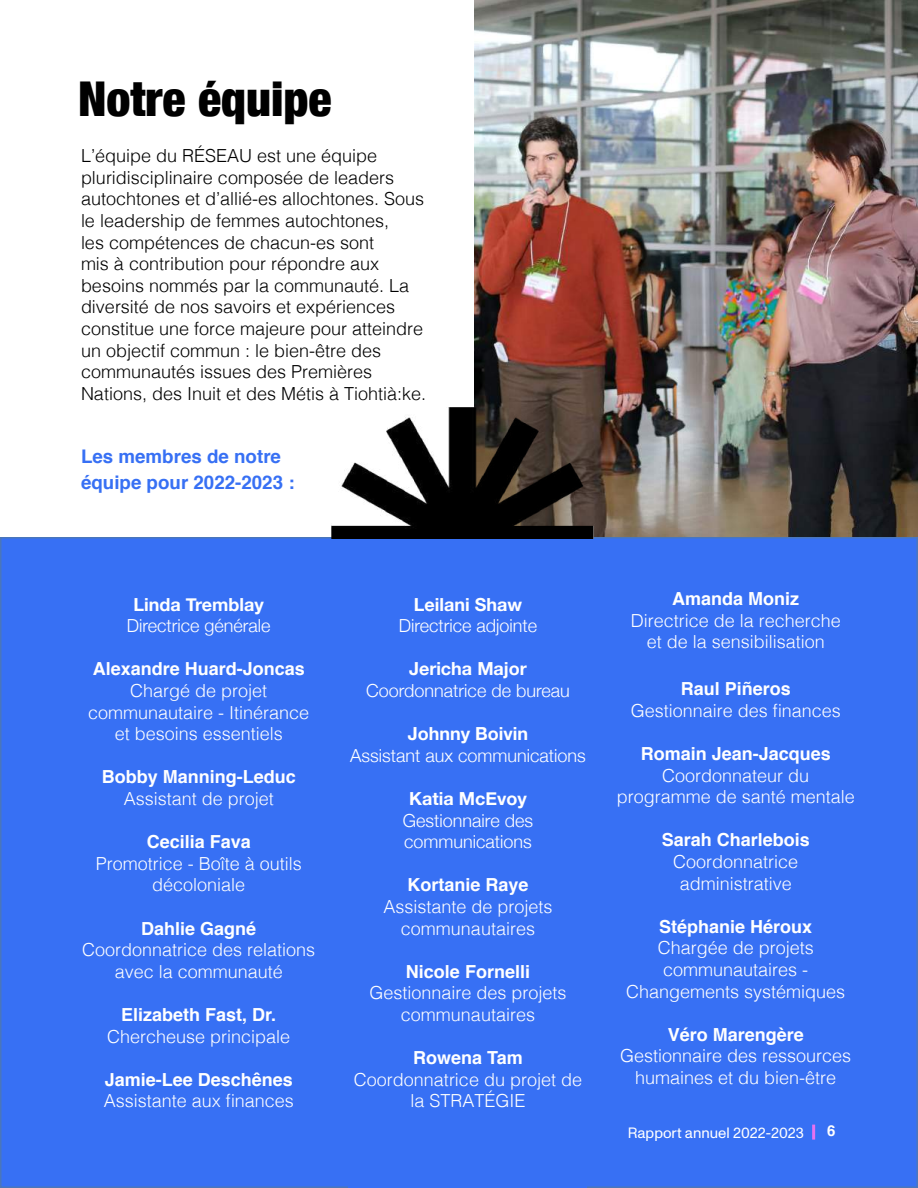
<style>
.page{position:relative;width:918px;height:1188px;background:#fff}
.page>*{position:absolute;margin:0;border:0;box-sizing:border-box;transform-origin:0 0}
.t1{font:900 condensed 48px "Helvetica Neue";color:#000}
.t2{font:700 18.75px/25.2px "Helvetica";color:#3770f4}
.t3{font:300 18px/21.6px "Helvetica";color:#fff;text-align:center}
.t4{font:300 18px/21.6px "Helvetica";color:#000}
.t5{font:700 18px "Helvetica";color:#fff}
.t6{font:300 18px/21.6px "Helvetica Neue";color:#fff}
.t7{font:700 18px "Helvetica Neue";color:#fff}
.t8{font:15px "ABC Monument Grotesk Trial";color:#fff}
.t9{font:700 15px "Helvetica";color:#fff}
</style>
<div class="page">
<div style="left:1px;top:538px;width:916px;height:649px;background:#3770f4"></div>
<div style="left:349px;top:572px;width:238px;height:616px;background:#3770f4"></div>
<img style="left:474px;top:0;width:444px;height:537px">
<img style="left:309px;top:300px;width:307px;height:238px">
<div style="left:812px;top:1125px;width:3px;height:15px;border:2px solid #e671f0"></div>
<h1 class="t1" style="left:78px;top:59px;width:255px">Notre équipe</h1>
<p class="t4" style="left:81px;top:144px;width:347px">L’équipe du RÉSEAU est une équipe pluridisciplinaire composée de leaders autochtones et d’allié-es allochtones. Sous le leadership de femmes autochtones,<br>les compétences de chacun-es sont<br>mis à contribution pour répondre aux besoins nommés par la communauté. La diversité de nos savoirs et expériences constitue une force majeure pour atteindre un objectif commun : le bien-être des communautés issues des Premières Nations, des Inuit et des Métis à Tiohtià:ke.</p>
<p class="t2" style="left:81px;top:444px;width:215px">Les membres de notre équipe pour 2022-2023 :</p>
<p class="t7" style="left:134px;top:590px;width:132px">Linda Tremblay</p>
<p class="t6" style="left:127px;top:614px;width:145px">Directrice générale</p>
<p class="t5" style="left:93px;top:655px;width:214px">Alexandre Huard-Joncas</p>
<p class="t3" style="left:88px;top:679px;width:223px">Chargé de projet communautaire - Itinérance et besoins essentiels</p>
<p class="t5" style="left:102px;top:763px;width:196px">Bobby Manning-Leduc</p>
<p class="t3" style="left:124px;top:787px;width:152px">Assistant de projet</p>
<p class="t5" style="left:147px;top:827px;width:106px">Cecilia Fava</p>
<p class="t3" style="left:96px;top:851px;width:208px">Promotrice - Boîte à outils décoloniale</p>
<p class="t5" style="left:141px;top:914px;width:117px">Dahlie Gagné</p>
<p class="t3" style="left:82px;top:938px;width:235px">Coordonnatrice des relations avec la communauté</p>
<p class="t5" style="left:121px;top:1000px;width:157px">Elizabeth Fast, Dr.</p>
<p class="t3" style="left:107px;top:1024px;width:185px">Chercheuse principale</p>
<p class="t5" style="left:105px;top:1065px;width:190px">Jamie-Lee Deschênes</p>
<p class="t3" style="left:104px;top:1089px;width:192px">Assistante aux finances</p>
<p class="t7" style="left:414px;top:590px;width:110px">Leilani Shaw</p>
<p class="t6" style="left:399px;top:614px;width:140px">Directrice adjointe</p>
<p class="t7" style="left:409px;top:655px;width:119px">Jericha Major</p>
<p class="t6" style="left:366px;top:679px;width:205px">Coordonnatrice de bureau</p>
<p class="t7" style="left:408px;top:720px;width:122px">Johnny Boivin</p>
<p class="t6" style="left:350px;top:743px;width:237px">Assistant aux communications</p>
<p class="t7" style="left:409px;top:785px;width:119px">Katia McEvoy</p>
<p class="t6" style="left:403px;top:808px;width:132px">Gestionnaire des communications</p>
<p class="t5" style="left:407px;top:871px;width:123px">Kortanie Raye</p>
<p class="t3" style="left:383px;top:895px;width:171px">Assistante de projets communautaires</p>
<p class="t5" style="left:406px;top:957px;width:126px">Nicole Fornelli</p>
<p class="t3" style="left:369px;top:981px;width:199px">Gestionnaire des projets communautaires</p>
<p class="t5" style="left:413px;top:1043px;width:111px">Rowena Tam</p>
<p class="t3" style="left:354px;top:1067px;width:230px">Coordonnatrice du projet de la STRATÉGIE</p>
<p class="t5" style="left:672px;top:584px;width:129px">Amanda Moniz</p>
<p class="t3" style="left:631px;top:608px;width:212px">Directrice de la recherche et de la sensibilisation</p>
<p class="t5" style="left:681px;top:674px;width:112px">Raul Piñeros</p>
<p class="t3" style="left:631px;top:698px;width:212px">Gestionnaire des finances</p>
<p class="t5" style="left:641px;top:739px;width:192px">Romain Jean-Jacques</p>
<p class="t3" style="left:617px;top:763px;width:240px">Coordonnateur du programme de santé mentale</p>
<p class="t5" style="left:662px;top:825px;width:150px">Sarah Charlebois</p>
<p class="t3" style="left:673px;top:849px;width:127px">Coordonnatrice administrative</p>
<p class="t5" style="left:659px;top:912px;width:155px">Stéphanie Héroux</p>
<p class="t3" style="left:626px;top:936px;width:221px">Chargée de projets communautaires -<br>Changements systémiques</p>
<p class="t5" style="left:668px;top:1020px;width:138px">Véro Marengère</p>
<p class="t3" style="left:620px;top:1044px;width:233px">Gestionnaire des ressources humaines et du bien-être</p>
<p class="t8" style="left:628px;top:1124px;width:178px">Rapport annuel 2022-2023</p>
<p class="t9" style="left:827px;top:1119px;width:10px">6</p>
</div>
